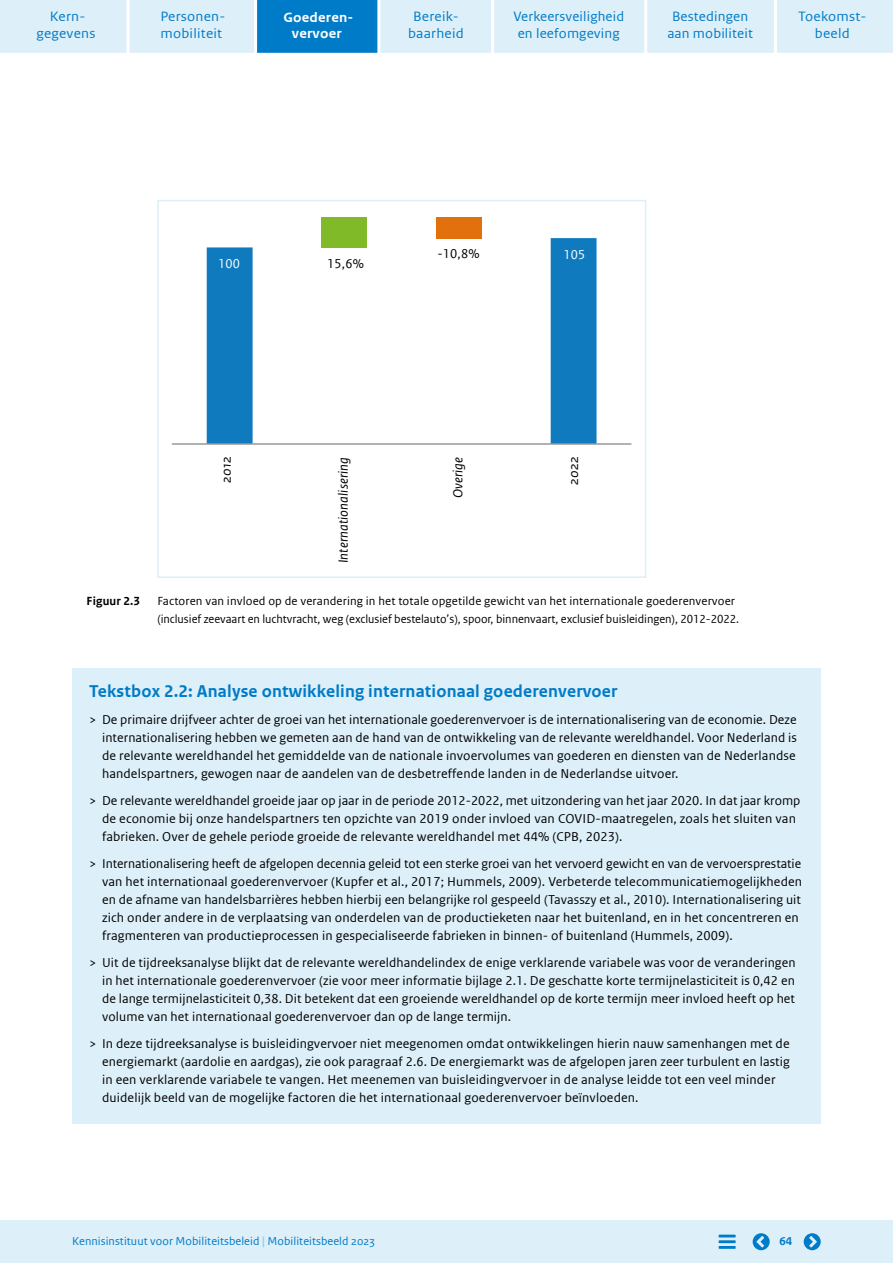
<style>
.page{position:relative;width:893px;height:1263px;background:#fff}
.page>*{position:absolute;margin:0;border:0;box-sizing:border-box;transform-origin:0 0}
._5i_10__Kader_Kopje_Blauw-Bold{font:700 18px "Rijksoverheid Sans Web Text";letter-spacing:.01em;color:#007bc7}
.t1{font:14.25px/16.5px "Rijksoverheid Sans Web Text Regular 2";letter-spacing:.01em;color:#007bc7;text-align:center;scale:1.05 1}
.t2{font:14.25px/16.5px "Rijksoverheid Sans Web Text Regular 2";letter-spacing:.01em;color:#007bc7;text-align:center}
.t3{font:700 14.25px/16.5px "Rijksoverheid Sans Web Text";letter-spacing:.015em;color:#fff;text-align:center;scale:1.05 1}
.t4{font:14.25px "Rijksoverheid Sans Web Text";color:#007bc7;scale:1.05 1}
.t5{font:13.95px "Rijksoverheid Sans Text Italic 34";letter-spacing:.01em;color:#000;scale:1.05 1}
._5i_10_Kader_Broodtekst_Zwart{font:13.5px/18px "Rijksoverheid Sans Web Text Regular 2";letter-spacing:.01em;color:#000;text-align:justify}
._5i_10_Kader_Broodtekst_Zwart-2{font:13.5px/18px "Rijksoverheid Sans Web Text";letter-spacing:.01em;color:#000}
.t6{font:13.5px "Rijksoverheid Sans Web Text Regular 2";letter-spacing:.01em;color:#fff}
.Figuur_8_25__6pt{font:12.3px/18px "Rijksoverheid Sans Web Text Regular 2";color:#000}
.Figuur_8_25__6pt-2{font:700 12.3px "Rijksoverheid Sans Web Text";letter-spacing:.01em;color:#000}
.t7{font:12px "Rijksoverheid Sans Web Text Regular 2";letter-spacing:.005em;color:#007bc7}
.t8{font:700 12px "Rijksoverheid Sans Web Text";color:#007bc7}
.s1{font-family:"Rijksoverheid Sans Web Text"}
.s2{font-family:"Rijksoverheid Sans Web Text Regular 2"}
.s3{font-family:"Rijksoverheid Sans Web Text";font-weight:700;font-size:12.75px;color:#8fcae7}
</style>
<div class="page">
<svg style="left:207px;top:238px;width:390px;height:205px"></svg>
<div style="left:436px;top:217px;width:46px;height:21px;background:#e1700d"></div>
<div style="left:321px;top:217px;width:46px;height:30px;background:#80ba28"></div>
<hr style="left:172px;top:443px;width:459px;height:2px;background:#9a9999">
<div style="left:157px;top:200px;width:489px;height:378px;border:2px solid #ddeff8"></div>
<div style="left:72px;top:668px;width:749px;height:455px;background:#ddeff8"></div>
<div style="left:0;top:1220px;width:893px;height:43px;background:#ddeff8"></div>
<hr style="left:719px;top:1246px;width:17px;height:3px;background:#007bc7">
<hr style="left:719px;top:1240px;width:17px;height:3px;background:#007bc7">
<hr style="left:719px;top:1234px;width:17px;height:3px;background:#007bc7">
<div style="left:0;top:0;width:893px;height:53px;background:#ddeff8"></div>
<svg style="left:753px;top:1233px;width:17px;height:17px"></svg>
<svg style="left:804px;top:1233px;width:17px;height:17px"></svg>
<div style="left:255px;top:0;width:123px;height:53px;background:#007bc7"></div>
<hr style="left:126px;top:0;width:3px;height:55px;background:#fff">
<hr style="left:254px;top:0;width:3px;height:55px;background:#fff">
<hr style="left:377px;top:0;width:3px;height:55px;background:#fff">
<hr style="left:491px;top:0;width:3px;height:55px;background:#fff">
<hr style="left:644px;top:0;width:3px;height:55px;background:#fff">
<hr style="left:774px;top:0;width:3px;height:55px;background:#fff">
<p class="t4" style="left:50px;top:9px;width:35px">Kern-</p>
<p class="t1" style="left:36px;top:25px;width:58px">gegevens</p>
<p class="t1" style="left:160px;top:9px;width:63px;text-align:left">Personen&shy;mobiliteit</p>
<p class="t1" style="left:408px;top:9px;width:55px">Bereik&shy;baarheid</p>
<p class="t2" style="left:513px;top:9px;width:112px">Verkeersveiligheid en leefomgeving</p>
<p class="t2" style="left:667px;top:8px;width:87px">Bestedingen aan mobiliteit</p>
<p class="t1" style="left:798px;top:9px;width:66px">Toekomst&shy;beeld</p>
<p class="t3" style="left:283px;top:9px;width:68px">Goederen&shy;vervoer</p>
<p class="t6" style="left:218px;top:256px;width:23px">100</p>
<p class="_5i_10_Kader_Broodtekst_Zwart" style="left:327px;top:254px;width:38px">15,6%</p>
<p class="_5i_10_Kader_Broodtekst_Zwart" style="left:437px;top:245px;width:44px">-10,8%</p>
<p class="t6" style="left:564px;top:247px;width:23px">105</p>
<p class="t5" style="left:218px;top:483px;width:26px;rotate:-90deg">2012</p>
<p class="t5" style="left:450px;top:498px;width:41px;rotate:-90deg">Overige</p>
<p class="t5" style="left:566px;top:485px;width:28px;rotate:-90deg">2022</p>
<p class="t5" style="left:335px;top:563px;width:103px;rotate:-90deg">Internationalisering</p>
<p class="Figuur_8_25__6pt-2" style="left:87px;top:594px;width:55px">Figuur 2.3</p>
<p class="Figuur_8_25__6pt" style="left:157px;top:592px;width:583px">Factoren van invloed op de verandering in het totale opgetilde gewicht van het internationale goederenvervoer (inclusief zeevaart en luchtvracht, weg (exclusief bestelauto’s), spoor, binnenvaart, exclusief buisleidingen), 2012-2022.</p>
<p class="_5i_10__Kader_Kopje_Blauw-Bold" style="left:89px;top:681px;width:530px">Tekstbox 2.2: Analyse ontwikkeling internationaal goederenvervoer</p>
<p class="_5i_10_Kader_Broodtekst_Zwart" style="left:102px;top:711px;width:696px;text-indent:-13px">&gt; De primaire drijfveer achter de groei van het internationale goederenvervoer is de internationalisering van de economie. Deze internationalisering hebben we gemeten aan de hand van de ontwikkeling van de relevante wereldhandel. Voor Nederland is de relevante wereldhandel het gemiddelde van de nationale invoervolumes van goederen en diensten van de Nederlandse handelspartners, gewogen naar de aandelen van de desbetreffende landen in de Nederlandse uitvoer.</p>
<p class="_5i_10_Kader_Broodtekst_Zwart" style="left:102px;top:792px;width:700px;text-align:left;text-indent:-13px">&gt; De relevante wereldhandel groeide jaar op jaar in de periode 2012-2022, met uitzondering van het jaar 2020. In dat jaar kromp de economie bij onze handelspartners ten opzichte van 2019 onder invloed van COVID-maatregelen, zoals het sluiten van fabrieken. Over de gehele periode groeide de relevante wereldhandel met 44% (CPB, 2023).</p>
<p class="_5i_10_Kader_Broodtekst_Zwart" style="left:102px;top:855px;width:701px;text-align:left;text-indent:-13px">&gt; Internationalisering heeft de afgelopen decennia geleid tot een sterke groei van het vervoerd gewicht en van de vervoersprestatie <span class="s1">van het internationaal goederenvervoer (Kupfer et al., 2017; Hummels, 2009). Verbeterde telecommunicatiemogelijkheden en de afname van handelsbarrières hebben hierbij een belangrijke rol gespeeld (Tavasszy et al., 2010). Internationalisering uit </span>zich onder andere in de verplaatsing van onderdelen van de productieketen naar het buitenland, en in het concentreren en fragmenteren van productieprocessen in gespecialiseerde fabrieken in binnen- of buitenland (Hummels, 2009).</p>
<p class="_5i_10_Kader_Broodtekst_Zwart" style="left:102px;top:954px;width:695px;text-indent:-13px"><span class="s1">&gt; Uit de tijdreeksanalyse blijkt dat de relevante wereldhandelindex de enige verklarende variabele was voor de veranderingen </span>in het internationale goederenvervoer (zie voor meer informatie bijlage 2.1. De geschatte korte termijnelasticiteit is 0,42 en de lange termijnelasticiteit 0,38. Dit betekent dat een groeiende wereldhandel op de korte termijn meer invloed heeft op het volume van het internationaal goederenvervoer dan op de lange termijn.</p>
<p class="_5i_10_Kader_Broodtekst_Zwart-2" style="left:102px;top:1035px;width:689px;text-indent:-13px">&gt; In deze tijdreeksanalyse is buisleidingvervoer niet meegenomen omdat ontwikkelingen hierin nauw samenhangen met de <span class="s2">energiemarkt (aardolie en aardgas), zie ook paragraaf 2.6. De energiemarkt was de afgelopen jaren zeer turbulent en lastig </span>in een verklarende variabele te vangen. Het meenemen van buisleidingvervoer in de analyse leidde tot een veel minder <span class="s2">duidelijk beeld van de mogelijke factoren die het internationaal goederenvervoer beïnvloeden.</span></p>
<p class="t7" style="left:72px;top:1234px;width:304px">Kennisinstituut voor Mobiliteitsbeleid <span class="s3">|</span> <span class="s1">Mobiliteitsbeeld 2023</span></p>
<p class="t8" style="left:779px;top:1234px;width:14px">64</p>
</div>
